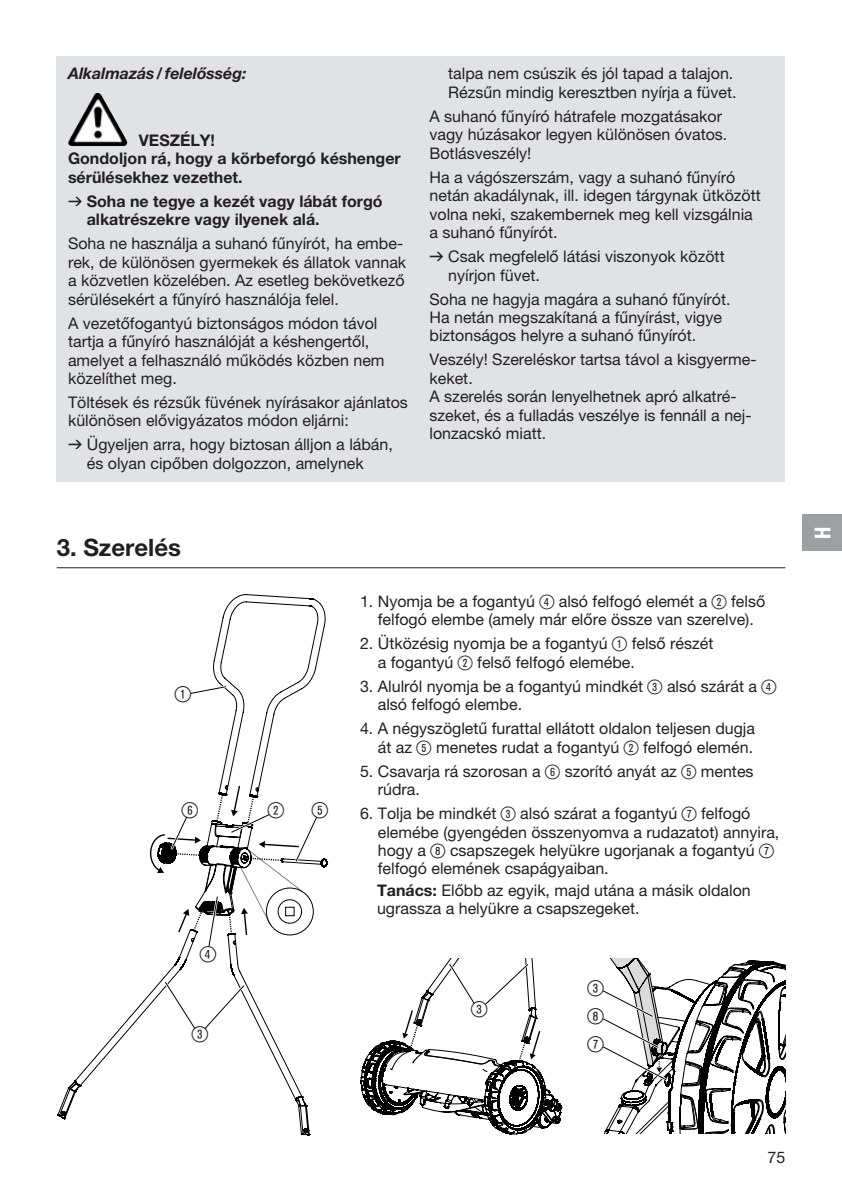
<style>
.page{position:relative;width:842px;height:1191px;background:#fff}
.page>*{position:absolute;margin:0;border:0;box-sizing:border-box;transform-origin:0 0}
.t1{font:700 24px "GARDENA Pro";color:#231f20}
.t2{font:22px/28px "Ziffernim Kreisund Quadrat BQ";color:#231f20;text-align:justify}
.t3{font:22px "GARDENA Pro Bo Cond";color:#fff}
.t4{font:16px/18.4px "GARDENA Pro";color:#231f20}
.t5{font:700 16px/18.4px "GARDENA Pro";color:#231f20}
.t6{font:italic 700 16px "GARDENA Pro";color:#231f20}
.s1{font-family:"Formdruck";font-weight:400}
.s2{font-family:"Formdruck"}
.s3{font-family:"Ziffernim Kreisund Quadrat BQ";font-size:20px}
.s4{font-weight:700}
</style>
<div class="page">
<div style="left:57px;top:57px;width:728px;height:425px;background:#e1e2e4"></div>
<img style="left:71px;top:93px;width:25px;height:44px">
<hr style="left:57px;top:567px;width:728px;height:1px;background:#231f20">
<svg style="left:57px;top:949px;width:253px;height:186px"></svg>
<svg style="left:149px;top:594px;width:179px;height:355px"></svg>
<svg style="left:162px;top:979px;width:85px;height:53px"></svg>
<svg style="left:360px;top:958px;width:202px;height:177px"></svg>
<svg style="left:603px;top:958px;width:182px;height:175px"></svg>
<div style="left:802px;top:514px;width:40px;height:36px;background:#9d9fa2"></div>
<p class="t6" style="left:68px;top:64px;width:180px">Alkalmazás/felelősség:</p>
<p class="t5" style="left:68px;top:131px;width:334px;text-indent:71px">VESZÉLY!<br>Gondoljon rá, hogy a körbeforgó késhenger sérülésekhez vezethet.</p>
<p class="t5" style="left:87px;top:192px;width:297px;text-indent:-19px"><span class="s1">v</span> Soha ne tegye a kezét vagy lábát forgó alkatrészekre vagy ilyenek alá.</p>
<p class="t4" style="left:68px;top:234px;width:340px">Soha ne használja a suhanó fűnyírót, ha embe&shy;rek, de különösen gyermekek és állatok vannak a közvetlen közelében. Az esetleg bekövetkező sérülésekért a fűnyíró használója felel.</p>
<p class="t4" style="left:68px;top:313px;width:318px">A vezetőfogantyú biztonságos módon távol tartja a fűnyíró használóját a késhengertől, amelyet a felhasználó működés közben nem közelíthet meg.</p>
<p class="t4" style="left:68px;top:393px;width:341px">Töltések és rézsűk füvének nyírásakor ajánlatos különösen elővigyázatos módon eljárni:</p>
<p class="t4" style="left:87px;top:435px;width:308px;text-indent:-19px"><span class="s2">v</span> Ügyeljen arra, hogy biztosan álljon a lábán, és olyan cipőben dolgozzon, amelynek</p>
<p class="t4" style="left:448px;top:64px;width:290px">talpa nem csúszik és jól tapad a talajon.<br>Rézsűn mindig keresztben nyírja a füvet.</p>
<p class="t4" style="left:429px;top:107px;width:299px">A suhanó fűnyíró hátrafele mozgatásakor vagy húzásakor legyen különösen óvatos.<br>Botlásveszély!</p>
<p class="t4" style="left:429px;top:168px;width:333px">Ha a vágószerszám, vagy a suhanó fűnyíró netán akadálynak, ill. idegen tárgynak ütközött volna neki, szakembernek meg kell vizsgálnia a suhanó fűnyírót.</p>
<p class="t4" style="left:448px;top:247px;width:278px;text-indent:-19px"><span class="s2">v</span> Csak megfelelő látási viszonyok között nyírjon füvet.</p>
<p class="t4" style="left:429px;top:289px;width:303px">Soha ne hagyja magára a suhanó fűnyírót.<br>Ha netán megszakítaná a fűnyírást, vigye biztonságos helyre a suhanó fűnyírót.</p>
<p class="t4" style="left:429px;top:350px;width:327px">Veszély! Szereléskor tartsa távol a kisgyerme&shy;keket.<br>A szerelés során lenyelhetnek apró alkatré&shy;szeket, és a fulladás veszélye is fennáll a nej&shy;lonzacskó miatt.</p>
<h1 class="t1" style="left:57px;top:532px;width:126px">3. Szerelés</h1>
<h2 class="t2" style="left:175px;top:680px;width:18px">1</h2>
<h2 class="t2" style="left:182px;top:796px;width:18px">6</h2>
<h2 class="t2" style="left:268px;top:796px;width:18px">2</h2>
<h2 class="t2" style="left:312px;top:796px;width:18px">5</h2>
<h2 class="t2" style="left:200px;top:940px;width:18px">4</h2>
<h2 class="t2" style="left:192px;top:1020px;width:18px">3</h2>
<p class="t4" style="left:360px;top:591px;width:407px;text-align:center">1. Nyomja be a fogantyú <span class="s3">4</span> alsó felfogó elemét a <span class="s3">2</span> felső felfogó elembe (amely már előre össze van szerelve).</p>
<p class="t4" style="left:378px;top:634px;width:337px;text-indent:-18px">2. Ütközésig nyomja be a fogantyú <span class="s3">1</span> felső részét a fogantyú <span class="s3">2</span> felső felfogó elemébe.</p>
<p class="t4" style="left:378px;top:676px;width:400px;text-indent:-18px">3. Alulról nyomja be a fogantyú mindkét <span class="s3">3</span> alsó szárát a <span class="s3">4 </span>alsó felfogó elembe.</p>
<p class="t4" style="left:360px;top:719px;width:396px;text-align:right">4. A négyszögletű furattal ellátott oldalon teljesen dugja át az <span class="s3">5</span> menetes rudat a fogantyú <span class="s3">2</span> felfogó elemén.</p>
<p class="t4" style="left:378px;top:761px;width:377px;text-indent:-18px">5. Csavarja rá szorosan a <span class="s3">6</span> szorító anyát az <span class="s3">5</span> mentes rúdra.</p>
<p class="t4" style="left:378px;top:804px;width:403px;text-indent:-18px">6. Tolja be mindkét <span class="s3">3</span> alsó szárat a fogantyú <span class="s3">7</span> felfogó elemébe (gyengéden összenyomva a rudazatot) annyira, hogy a <span class="s3">8</span> csapszegek helyükre ugorjanak a fogantyú <span class="s3">7 </span>felfogó elemének csapágyaiban.</p>
<p class="t4" style="left:377px;top:880px;width:375px"><span class="s4">Tanács:</span> Előbb az egyik, majd utána a másik oldalon ugrassza a helyükre a csapszegeket.</p>
<h2 class="t2" style="left:471px;top:995px;width:18px">3</h2>
<h2 class="t2" style="left:588px;top:974px;width:18px">3<br>8<br>7</h2>
<h2 class="t3" style="left:809px;top:538px;width:14px;rotate:-90deg">H</h2>
<p class="t4" style="left:767px;top:1147px;width:19px">75</p>
</div>
